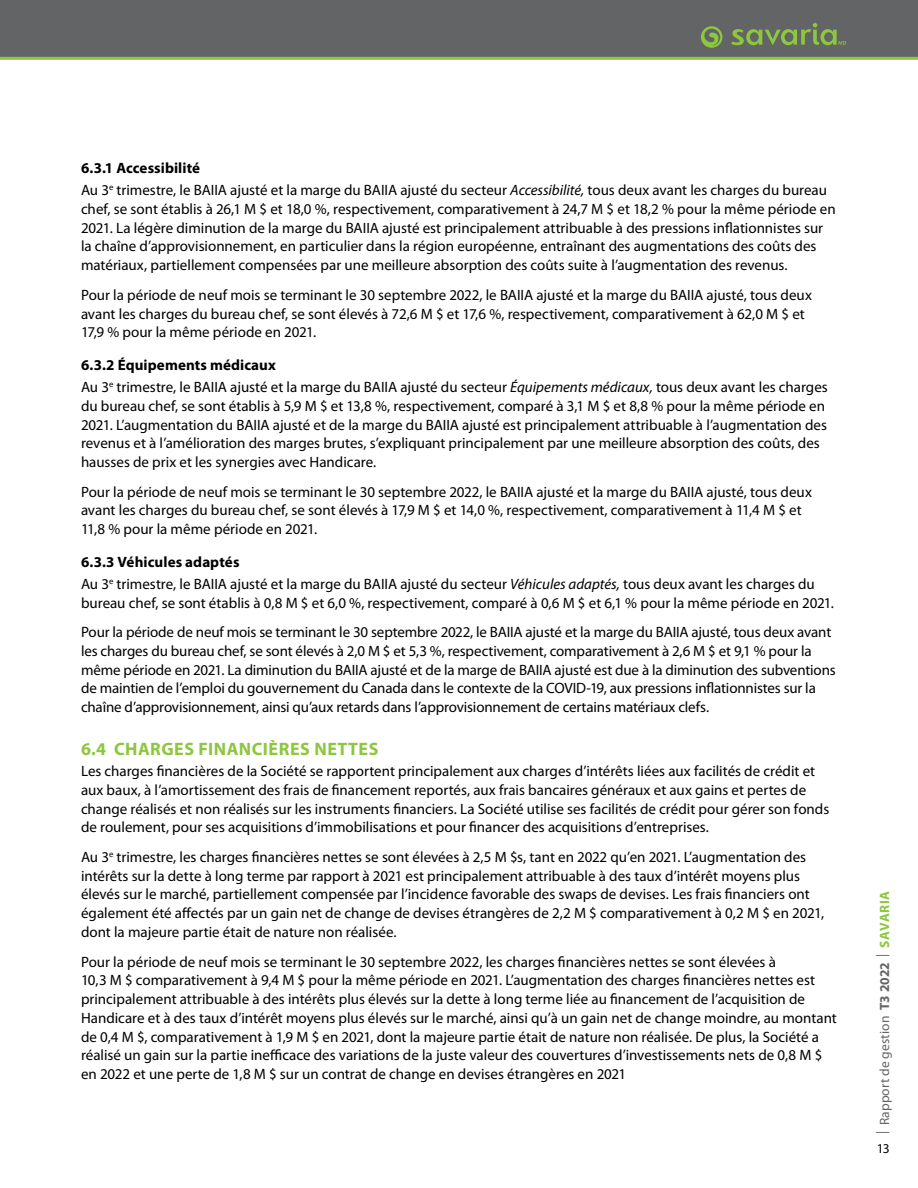
<style>
.page{position:relative;width:918px;height:1188px;background:#fff}
.page>*{position:absolute;margin:0;border:0;box-sizing:border-box;transform-origin:0 0}
.Subhead_2{font:700 18px "Myriad Pro";letter-spacing:.03em;color:#8dc63f}
.body_no_indent{font:15px/18.8px "Myriad Pro";color:#000}
.Subhead_3_no_indent{font:700 15px "Myriad Pro";letter-spacing:.005em;color:#000}
.t1{font:13.5px "Myriad Pro";letter-spacing:.005em;color:#636466}
.t2{font:13.5px "Myriad Pro";color:#000}
.s1{font-style:italic}
.s2{font-weight:700}
.s3{font-weight:700;color:#8dc63f}
</style>
<div class="page">
<div style="left:0;top:0;width:918px;height:58px;background:#636466"></div>
<hr style="left:0;top:57px;width:918px;height:3px;background:#8dc63f">
<svg style="left:701px;top:26px;width:21px;height:22px"></svg>
<svg style="left:731px;top:23px;width:115px;height:22px"></svg>
<p class="Subhead_3_no_indent" style="left:81px;top:158px;width:121px">6.3.1 Accessibilité</p>
<p class="body_no_indent" style="left:81px;top:181px;width:756px">Au 3<sup>e</sup> trimestre, le BAIIA ajusté et la marge du BAIIA ajusté du secteur <span class="s1">Accessibilité,</span> tous deux avant les charges du bureau chef, se sont établis à 26,1 M $ et 18,0 %, respectivement, comparativement à 24,7 M $ et 18,2 % pour la même période en 2021. La légère diminution de la marge du BAIIA ajusté est principalement attribuable à des pressions inflationnistes sur la chaîne d’approvisionnement, en particulier dans la région européenne, entraînant des augmentations des coûts des matériaux, partiellement compensées par une meilleure absorption des coûts suite à l’augmentation des revenus.</p>
<p class="body_no_indent" style="left:81px;top:285px;width:732px">Pour la période de neuf mois se terminant le 30 septembre 2022, le BAIIA ajusté et la marge du BAIIA ajusté, tous deux avant les charges du bureau chef, se sont élevés à 72,6 M $ et 17,6 %, respectivement, comparativement à 62,0 M $ et<br>17,9 % pour la même période en 2021.</p>
<p class="Subhead_3_no_indent" style="left:81px;top:355px;width:196px">6.3.2 Équipements médicaux</p>
<p class="body_no_indent" style="left:81px;top:377px;width:748px">Au 3<sup>e</sup> trimestre, le BAIIA ajusté et la marge du BAIIA ajusté du secteur <span class="s1">Équipements médicaux,</span> tous deux avant les charges du bureau chef, se sont établis à 5,9 M $ et 13,8 %, respectivement, comparé à 3,1 M $ et 8,8 % pour la même période en 2021. L’augmentation du BAIIA ajusté et de la marge du BAIIA ajusté est principalement attribuable à l’augmentation des revenus et à l’amélioration des marges brutes, s’expliquant principalement par une meilleure absorption des coûts, des hausses de prix et les synergies avec Handicare.</p>
<p class="body_no_indent" style="left:81px;top:482px;width:732px">Pour la période de neuf mois se terminant le 30 septembre 2022, le BAIIA ajusté et la marge du BAIIA ajusté, tous deux avant les charges du bureau chef, se sont élevés à 17,9 M $ et 14,0 %, respectivement, comparativement à 11,4 M $ et<br>11,8 % pour la même période en 2021.</p>
<p class="Subhead_3_no_indent" style="left:81px;top:552px;width:160px">6.3.3 Véhicules adaptés</p>
<p class="body_no_indent" style="left:81px;top:574px;width:755px">Au 3<sup>e</sup> trimestre, le BAIIA ajusté et la marge du BAIIA ajusté du secteur <span class="s1">Véhicules adaptés,</span> tous deux avant les charges du bureau chef, se sont établis à 0,8 M $ et 6,0 %, respectivement, comparé à 0,6 M $ et 6,1 % pour la même période en 2021.</p>
<p class="body_no_indent" style="left:81px;top:623px;width:756px">Pour la période de neuf mois se terminant le 30 septembre 2022, le BAIIA ajusté et la marge du BAIIA ajusté, tous deux avant les charges du bureau chef, se sont élevés à 2,0 M $ et 5,3 %, respectivement, comparativement à 2,6 M $ et 9,1 % pour la même période en 2021. La diminution du BAIIA ajusté et de la marge de BAIIA ajusté est due à la diminution des subventions de maintien de l’emploi du gouvernement du Canada dans le contexte de la COVID-19, aux pressions inflationnistes sur la chaîne d’approvisionnement, ainsi qu’aux retards dans l’approvisionnement de certains matériaux clefs.</p>
<p class="Subhead_2" style="left:81px;top:737px;width:299px">6.4 CHARGES FINANCIÈRES NETTES</p>
<p class="body_no_indent" style="left:81px;top:762px;width:750px">Les charges financières de la Société se rapportent principalement aux charges d’intérêts liées aux facilités de crédit et aux baux, à l’amortissement des frais de financement reportés, aux frais bancaires généraux et aux gains et pertes de change réalisés et non réalisés sur les instruments financiers. La Société utilise ses facilités de crédit pour gérer son fonds de roulement, pour ses acquisitions d’immobilisations et pour financer des acquisitions d’entreprises.</p>
<p class="body_no_indent" style="left:81px;top:847px;width:745px">Au 3<sup>e</sup> trimestre, les charges financières nettes se sont élevées à 2,5 M $s, tant en 2022 qu’en 2021. L’augmentation des intérêts sur la dette à long terme par rapport à 2021 est principalement attribuable à des taux d’intérêt moyens plus élevés sur le marché, partiellement compensée par l’incidence favorable des swaps de devises. Les frais financiers ont également été affectés par un gain net de change de devises étrangères de 2,2 M $ comparativement à 0,2 M $ en 2021, dont la majeure partie était de nature non réalisée.</p>
<p class="body_no_indent" style="left:81px;top:952px;width:757px">Pour la période de neuf mois se terminant le 30 septembre 2022, les charges financières nettes se sont élevées à<br>10,3 M $ comparativement à 9,4 M $ pour la même période en 2021. L’augmentation des charges financières nettes est principalement attribuable à des intérêts plus élevés sur la dette à long terme liée au financement de l’acquisition de Handicare et à des taux d’intérêt moyens plus élevés sur le marché, ainsi qu’à un gain net de change moindre, au montant de 0,4 M $, comparativement à 1,9 M $ en 2021, dont la majeure partie était de nature non réalisée. De plus, la Société a réalisé un gain sur la partie inefficace des variations de la juste valeur des couvertures d’investissements nets de 0,8 M $ en 2022 et une perte de 1,8 M $ sur un contrat de change en devises étrangères en 2021</p>
<p class="t1" style="left:876px;top:1134px;width:245px;rotate:-90deg">| Rapport de gestion <span class="s2">T3 2022</span> | <span class="s3">SAVARIA</span></p>
<p class="t2" style="left:877px;top:1140px;width:15px">13</p>
</div>
